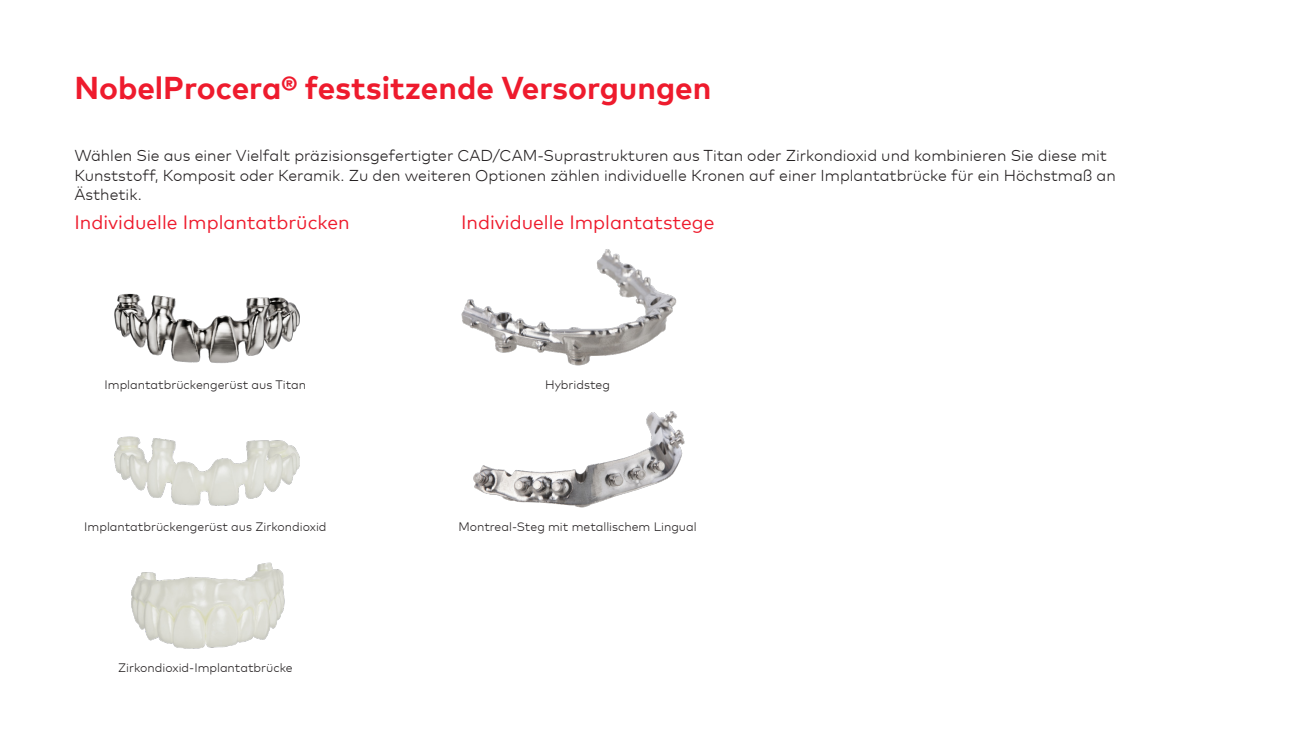
<style>
.page{position:relative;width:1290px;height:735px;background:#fff}
.page>*{position:absolute;margin:0;border:0;box-sizing:border-box;transform-origin:0 0}
.t1{font:700 31.5px "Mark Pro";color:#ee1b2d}
.h3_red{font:19.25px "Mark Pro";color:#ee1b2d}
.t2{font:300 15.75px/19.2px "Mark Pro";color:#231f20}
.Tab__p{font:300 12.25px "Mark Pro";color:#231f20}
</style>
<div class="page">
<img style="left:114px;top:293px;width:186px;height:70px">
<img style="left:114px;top:436px;width:186px;height:70px">
<img style="left:461px;top:249px;width:216px;height:117px">
<img style="left:473px;top:411px;width:212px;height:97px">
<img style="left:131px;top:562px;width:154px;height:87px">
<p class="t1" style="left:74px;top:64px;width:638px">NobelProcera® festsitzende Versorgungen</p>
<p class="t2" style="left:74px;top:145px;width:1043px">Wählen Sie aus einer Vielfalt präzisionsgefertigter CAD/CAM-Suprastrukturen aus Titan oder Zirkondioxid und kombinieren Sie diese mit<br>Kunststoff, Komposit oder Keramik. Zu den weiteren Optionen zählen individuelle Kronen auf einer Implantatbrücke für ein Höchstmaß an<br>Ästhetik.</p>
<p class="h3_red" style="left:74px;top:207px;width:277px">Individuelle Implantatbrücken</p>
<p class="h3_red" style="left:461px;top:207px;width:255px">Individuelle Implantatstege</p>
<p class="Tab__p" style="left:105px;top:375px;width:203px">Implantatbrückengerüst aus Titan</p>
<p class="Tab__p" style="left:84px;top:516px;width:244px">Implantatbrückengerüst aus Zirkondioxid</p>
<p class="Tab__p" style="left:118px;top:658px;width:176px">Zirkondioxid-Implantatbrücke</p>
<p class="Tab__p" style="left:545px;top:375px;width:66px">Hybridsteg</p>
<p class="Tab__p" style="left:458px;top:516px;width:240px">Montreal-Steg mit metallischem Lingual</p>
</div>
